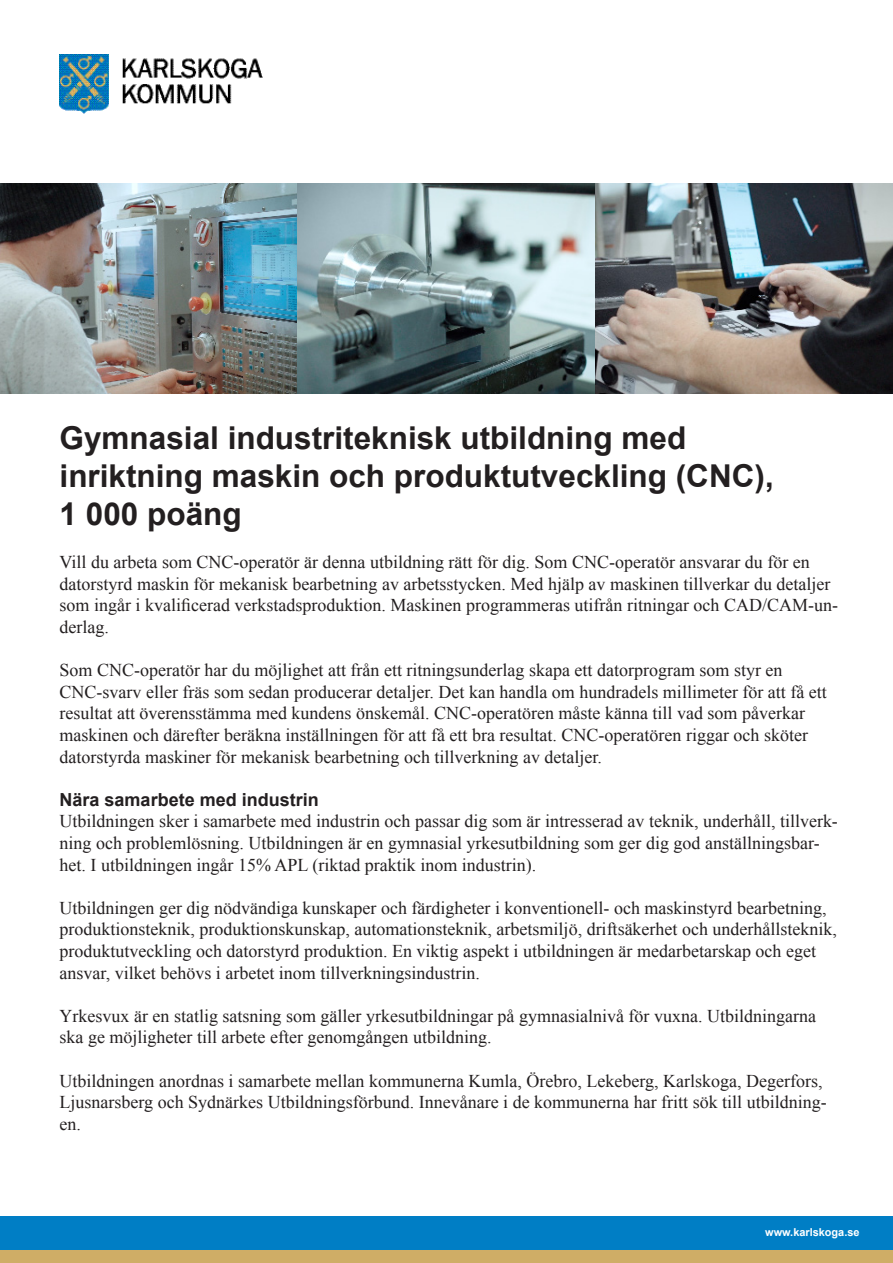
<style>
.page{position:relative;width:893px;height:1263px;background:#fff}
.page>*{position:absolute;margin:0;border:0;box-sizing:border-box;transform-origin:0 0}
.t1{font:700 31.5px "Arial";color:#231f20}
.t2{font:18px/21.6px "Times New Roman";color:#231f20}
.t3{font:700 18px "Arial";color:#231f20}
.t4{font:700 10.95px "Arial";color:#fff}
</style>
<div class="page">
<div style="left:0;top:1216px;width:893px;height:35px;background:#007ec5"></div>
<div style="left:0;top:1251px;width:893px;height:12px;background:#cfad66"></div>
<img style="left:60px;top:54px;width:203px;height:60px">
<img style="left:0;top:184px;width:893px;height:209px">
<p class="t1" style="left:60px;top:417px;width:628px">Gymnasial industriteknisk utbildning med</p>
<p class="t1" style="left:60px;top:455px;width:716px">inriktning maskin och produktutveckling (CNC),</p>
<p class="t1" style="left:60px;top:493px;width:184px">1 000 poäng</p>
<p class="t2" style="left:60px;top:551px;width:780px">Vill du arbeta som CNC-operatör är denna utbildning rätt för dig. Som CNC-operatör ansvarar du för en datorstyrd maskin för mekanisk bearbetning av arbetsstycken. Med hjälp av maskinen tillverkar du detaljer som ingår i kvalificerad verkstadsproduktion. Maskinen programmeras utifrån ritningar och CAD/CAM-un&shy;derlag.</p>
<p class="t2" style="left:60px;top:659px;width:769px">Som CNC-operatör har du möjlighet att från ett ritningsunderlag skapa ett datorprogram som styr en CNC-svarv eller fräs som sedan producerar detaljer. Det kan handla om hundradels millimeter för att få ett resultat att överensstämma med kundens önskemål. CNC-operatören måste känna till vad som påverkar maskinen och därefter beräkna inställningen för att få ett bra resultat. CNC-operatören riggar och sköter datorstyrda maskiner för mekanisk bearbetning och tillverkning av detaljer.</p>
<p class="t3" style="left:60px;top:788px;width:261px">Nära samarbete med industrin</p>
<p class="t2" style="left:60px;top:810px;width:780px">Utbildningen sker i samarbete med industrin och passar dig som är intresserad av teknik, underhåll, tillverk&shy;ning och problemlösning. Utbildningen är en gymnasial yrkesutbildning som ger dig god anställningsbar&shy;het. I utbildningen ingår 15% APL (riktad praktik inom industrin).</p>
<p class="t2" style="left:60px;top:897px;width:779px">Utbildningen ger dig nödvändiga kunskaper och färdigheter i konventionell- och maskinstyrd bearbetning, produktionsteknik, produktionskunskap, automationsteknik, arbetsmiljö, driftsäkerhet och underhållsteknik, produktutveckling och datorstyrd produktion. En viktig aspekt i utbildningen är medarbetarskap och eget ansvar, vilket behövs i arbetet inom tillverkningsindustrin.</p>
<p class="t2" style="left:60px;top:1005px;width:758px">Yrkesvux är en statlig satsning som gäller yrkesutbildningar på gymnasialnivå för vuxna. Utbildningarna ska ge möjligheter till arbete efter genomgången utbildning.</p>
<p class="t2" style="left:60px;top:1069px;width:769px">Utbildningen anordnas i samarbete mellan kommunerna Kumla, Örebro, Lekeberg, Karlskoga, Degerfors,<br>Ljusnarsberg och Sydnärkes Utbildningsförbund. Innevånare i de kommunerna har fritt sök till utbildning&shy;en.</p>
<p class="t4" style="left:765px;top:1224px;width:96px">www.karlskoga.se</p>
</div>
